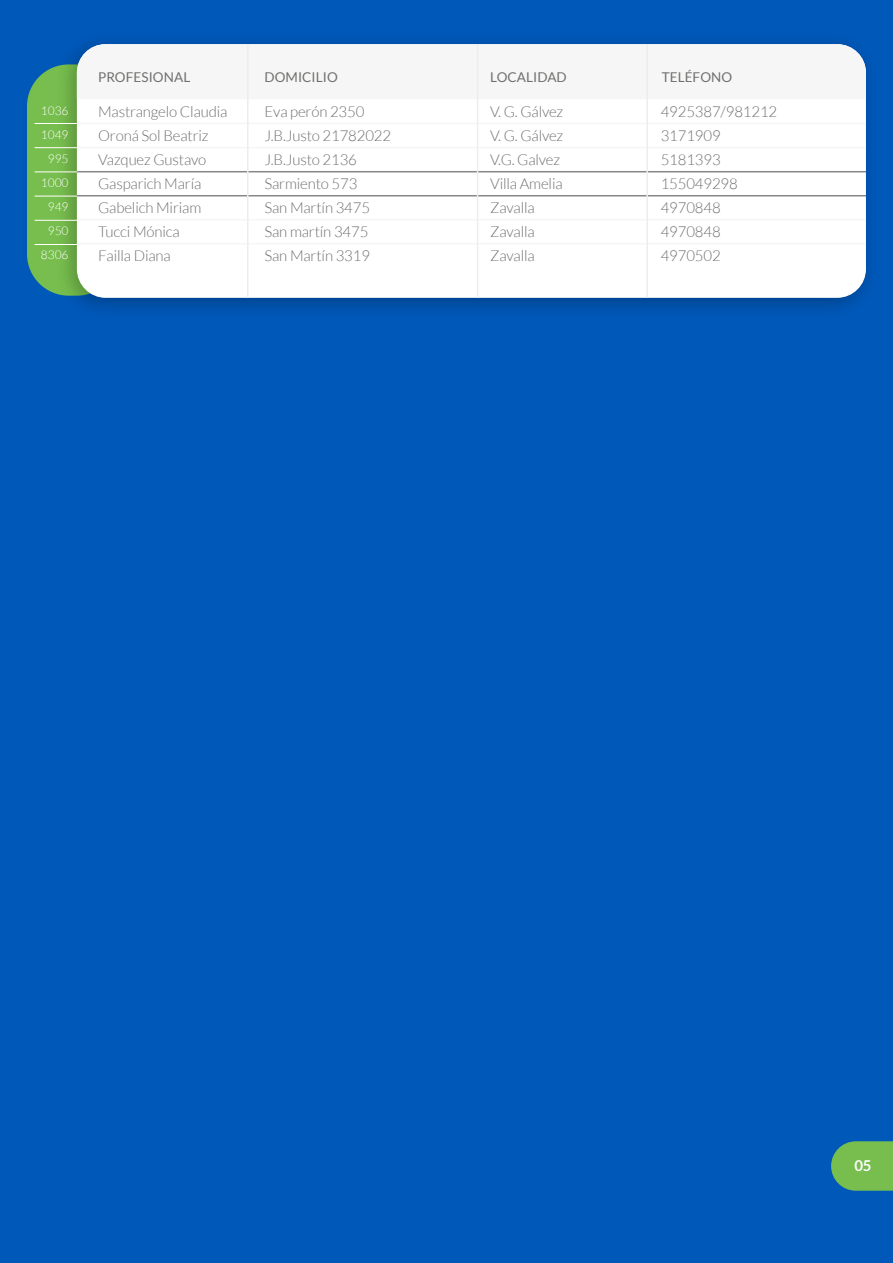
<style>
.page{position:relative;width:893px;height:1263px;background:#0058b8}
.page>*{position:absolute;margin:0;border:0;box-sizing:border-box;transform-origin:0 0}
.t1{font:300 15px/24px "Lato";letter-spacing:-.01em;color:#6f6f6e}
.t2{font:700 15px "Lato";color:#fff}
.t3{font:13.5px "Lato";letter-spacing:.005em;color:#6f6f6e}
.t4{font:300 12px/24px "Lato";letter-spacing:-.01em;color:#fff;text-align:center}
</style>
<div class="page">
<div style="left:27px;top:64px;width:92px;height:232px;background:#77be4e;border-radius:42px"></div>
<img style="left:49px;top:42px;width:819px;height:267px">
<div style="left:77px;top:44px;width:789px;height:254px;background:#fff;border-radius:29px"></div>
<div style="left:77px;top:44px;width:789px;height:55px;background:#f6f6f6"></div>
<hr style="left:77px;top:123px;width:789px;height:1px;background:#f6f6f6">
<hr style="left:77px;top:147px;width:789px;height:1px;background:#f6f6f6">
<hr style="left:77px;top:171px;width:789px;height:1px;background:#878787">
<hr style="left:77px;top:195px;width:789px;height:1px;background:#878787">
<hr style="left:77px;top:219px;width:789px;height:1px;background:#f6f6f6">
<hr style="left:77px;top:243px;width:789px;height:2px;background:#f6f6f6">
<hr style="left:247px;top:44px;width:2px;height:254px;background:#ededed">
<hr style="left:646px;top:44px;width:2px;height:254px;background:#ededed">
<hr style="left:477px;top:44px;width:1px;height:254px;background:#ededed">
<hr style="left:35px;top:123px;width:42px;height:1px;background:#fff">
<hr style="left:35px;top:147px;width:42px;height:1px;background:#fff">
<hr style="left:35px;top:172px;width:42px;height:1px;background:#fff">
<hr style="left:35px;top:196px;width:42px;height:1px;background:#fff">
<hr style="left:35px;top:220px;width:42px;height:1px;background:#fff">
<hr style="left:35px;top:244px;width:42px;height:1px;background:#fff">
<svg style="left:831px;top:1141px;width:62px;height:50px;background:#6bb358"></svg>
<p class="t3" style="left:98px;top:69px;width:94px">PROFESIONAL</p>
<p class="t3" style="left:264px;top:69px;width:75px">DOMICILIO</p>
<p class="t3" style="left:490px;top:69px;width:78px">LOCALIDAD</p>
<p class="t3" style="left:662px;top:69px;width:72px">TELÉFONO</p>
<p class="t1" style="left:98px;top:100px;width:131px">Mastrangelo Claudia<br>Oroná Sol Beatriz<br>Vazquez Gustavo<br>Gasparich María<br>Gabelich Miriam<br>Tucci Mónica<br>Failla Diana</p>
<p class="t4" style="left:41px;top:99px;width:29px">1036<br>1049<br>995<br>1000<br>949<br>950<br>8306</p>
<p class="t1" style="left:661px;top:100px;width:118px">4925387/981212<br>3171909<br>5181393<br>155049298<br>4970848<br>4970848<br>4970502</p>
<p class="t1" style="left:490px;top:100px;width:75px">V. G. Gálvez<br>V. G. Gálvez<br>V.G. Galvez<br>Villa Amelia<br>Zavalla<br>Zavalla<br>Zavalla</p>
<p class="t1" style="left:264px;top:100px;width:128px">Eva perón 2350<br>J.B.Justo 21782022<br>J.B.Justo 2136<br>Sarmiento 573<br>San Martín 3475<br>San martín 3475<br>San Martín 3319</p>
<p class="t2" style="left:854px;top:1157px;width:19px">05</p>
</div>
